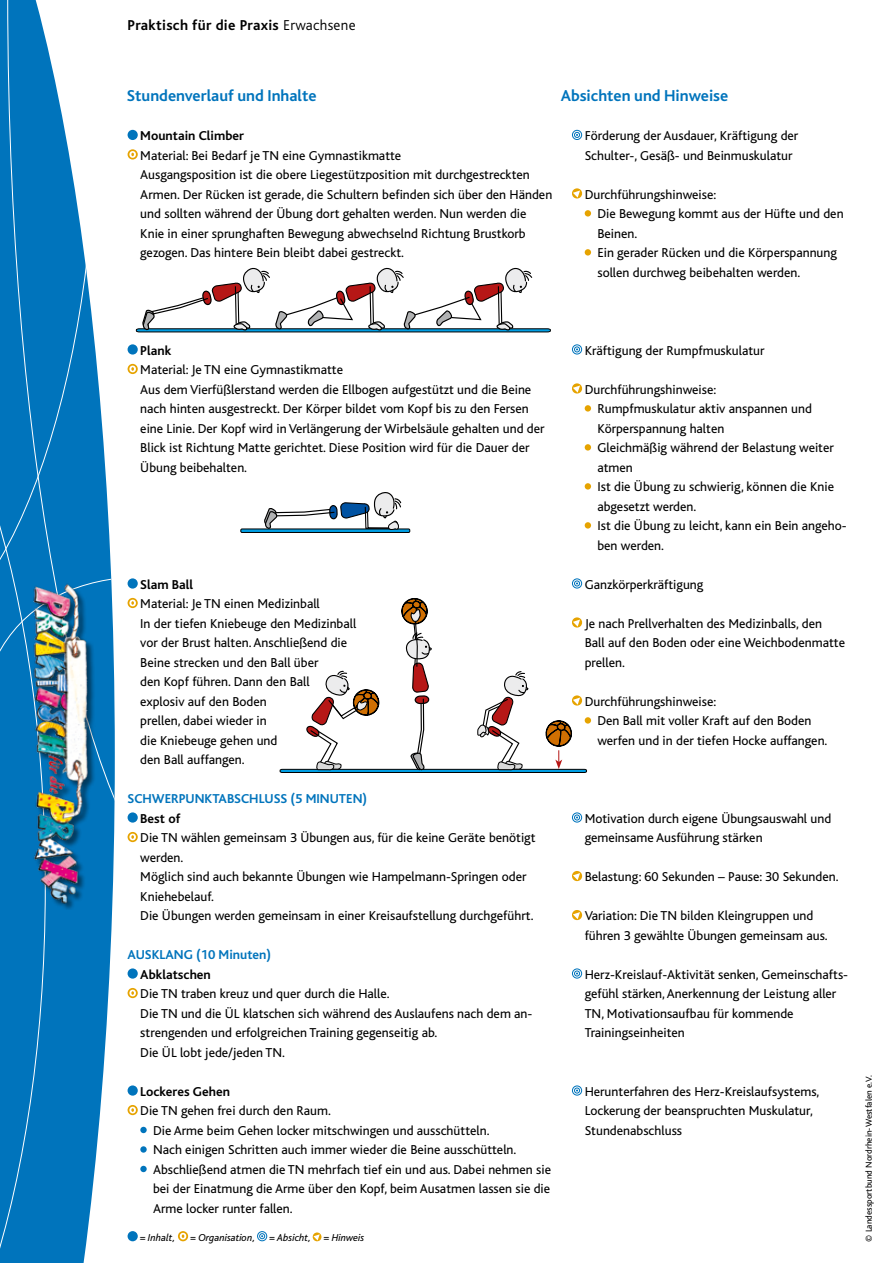
<style>
.page{position:relative;width:893px;height:1263px;background:#fff}
.page>*{position:absolute;margin:0;border:0;box-sizing:border-box;transform-origin:0 0}
.t1{font:700 16.5px "Bliss";color:#0074bc}
.t2{font:700 15px "Bliss";letter-spacing:.02em;color:#000}
.t3{font:13.5px/19.5px "Bliss";color:#000}
.t4{font:700 13.5px "Bliss";color:#000}
.t5{font:700 13.5px "Bliss";color:#0074bc}
.t6{font:italic 10.5px "Bliss";color:#000}
.t7{font:9px "Bliss";color:#000}
.s1{font-weight:300}
</style>
<div class="page">
<div style="left:128px;top:130px;width:10px;height:10px;background:#0074bc;border-radius:50%"></div>
<svg style="left:128px;top:149px;width:10px;height:11px"></svg>
<svg style="left:129px;top:151px;width:7px;height:7px"></svg>
<div style="left:128px;top:344px;width:10px;height:11px;background:#0074bc;border-radius:50%"></div>
<svg style="left:128px;top:364px;width:10px;height:10px"></svg>
<svg style="left:129px;top:366px;width:7px;height:6px"></svg>
<div style="left:128px;top:578px;width:10px;height:11px;background:#0074bc;border-radius:50%"></div>
<svg style="left:128px;top:598px;width:10px;height:10px"></svg>
<svg style="left:129px;top:600px;width:7px;height:6px"></svg>
<div style="left:128px;top:812px;width:10px;height:11px;background:#0074bc;border-radius:50%"></div>
<svg style="left:128px;top:832px;width:10px;height:10px"></svg>
<svg style="left:129px;top:834px;width:7px;height:6px"></svg>
<div style="left:128px;top:968px;width:10px;height:11px;background:#0074bc;border-radius:50%"></div>
<svg style="left:128px;top:988px;width:10px;height:10px"></svg>
<svg style="left:129px;top:990px;width:7px;height:6px"></svg>
<div style="left:128px;top:1085px;width:10px;height:11px;background:#0074bc;border-radius:50%"></div>
<svg style="left:128px;top:1105px;width:10px;height:10px"></svg>
<svg style="left:129px;top:1107px;width:7px;height:6px"></svg>
<div style="left:140px;top:1127px;width:7px;height:6px;background:#0074bc;border-radius:50%"></div>
<svg style="left:140px;top:1146px;width:7px;height:7px"></svg>
<div style="left:140px;top:1166px;width:7px;height:6px;background:#0074bc;border-radius:50%"></div>
<svg style="left:572px;top:130px;width:10px;height:10px"></svg>
<svg style="left:572px;top:188px;width:11px;height:11px"></svg>
<div style="left:585px;top:210px;width:6px;height:7px;background:#e6a300;border-radius:50%"></div>
<div style="left:585px;top:249px;width:6px;height:7px;background:#e6a300;border-radius:50%"></div>
<svg style="left:572px;top:344px;width:10px;height:11px"></svg>
<svg style="left:572px;top:383px;width:11px;height:11px"></svg>
<div style="left:585px;top:405px;width:6px;height:7px;background:#e6a300;border-radius:50%"></div>
<div style="left:585px;top:444px;width:6px;height:7px;background:#e6a300;border-radius:50%"></div>
<div style="left:585px;top:483px;width:6px;height:7px;background:#e6a300;border-radius:50%"></div>
<div style="left:585px;top:522px;width:6px;height:7px;background:#e6a300;border-radius:50%"></div>
<svg style="left:572px;top:578px;width:10px;height:11px"></svg>
<div style="left:585px;top:717px;width:6px;height:7px;background:#e6a300;border-radius:50%"></div>
<svg style="left:572px;top:812px;width:10px;height:11px"></svg>
<svg style="left:572px;top:871px;width:11px;height:11px"></svg>
<svg style="left:572px;top:910px;width:11px;height:11px"></svg>
<svg style="left:572px;top:968px;width:10px;height:11px"></svg>
<svg style="left:572px;top:1085px;width:10px;height:11px"></svg>
<svg style="left:0;top:0;width:90px;height:301px"></svg>
<svg style="left:0;top:301px;width:115px;height:962px;background:#1e84c3"></svg>
<div style="left:35px;top:585px;width:61px;height:324px;background:#000;opacity:.5"></div>
<img style="left:26px;top:574px;width:62px;height:335px">
<div style="left:128px;top:1231px;width:10px;height:10px;background:#0074bc;border-radius:50%"></div>
<svg style="left:178px;top:1231px;width:10px;height:10px"></svg>
<svg style="left:180px;top:1233px;width:6px;height:6px"></svg>
<svg style="left:257px;top:1231px;width:10px;height:10px"></svg>
<svg style="left:312px;top:1232px;width:10px;height:10px"></svg>
<svg style="left:136px;top:267px;width:415px;height:65px"></svg>
<svg style="left:279px;top:598px;width:308px;height:175px"></svg>
<div style="left:240px;top:529px;width:170px;height:4px;border:1px solid #000"></div>
<svg style="left:264px;top:492px;width:138px;height:41px"></svg>
<p class="t2" style="left:128px;top:18px;width:230px">Praktisch für die Praxis <span class="s1">Erwachsene</span></p>
<p class="t1" style="left:127px;top:87px;width:191px">Stundenverlauf und Inhalte</p>
<p class="t1" style="left:561px;top:87px;width:169px">Absichten und Hinweise</p>
<p class="t4" style="left:140px;top:129px;width:105px">Mountain Climber</p>
<p class="t3" style="left:140px;top:146px;width:413px">Material: Bei Bedarf je TN eine Gymnastikmatte<br>Ausgangsposition ist die obere Liegestützposition mit durchgestreckten Armen. Der Rücken ist gerade, die Schultern befinden sich über den Händen und sollten während der Übung dort gehalten werden. Nun werden die Knie in einer sprunghaften Bewegung abwechselnd Richtung Brustkorb gezogen. Das hintere Bein bleibt dabei gestreckt.</p>
<p class="t3" style="left:585px;top:126px;width:215px">Förderung der Ausdauer, Kräftigung der<br>Schulter-, Gesäß- und Beinmuskulatur</p>
<p class="t3" style="left:597px;top:185px;width:248px;text-indent:-13px">Durchführungshinweise:<br>Die Bewegung kommt aus der Hüfte und den<br>Beinen.<br>Ein gerader Rücken und die Körperspannung sollen durchweg beibehalten werden.</p>
<p class="t4" style="left:140px;top:343px;width:32px">Plank</p>
<p class="t3" style="left:140px;top:360px;width:406px">Material: Je TN eine Gymnastikmatte<br>Aus dem Vierfüßlerstand werden die Ellbogen aufgestützt und die Beine nach hinten ausgestreckt. Der Körper bildet vom Kopf bis zu den Fersen eine Linie. Der Kopf wird in Verlängerung der Wirbelsäule gehalten und der Blick ist Richtung Matte gerichtet. Diese Position wird für die Dauer der Übung beibehalten.</p>
<p class="t4" style="left:140px;top:577px;width:54px">Slam Ball</p>
<p class="t3" style="left:140px;top:594px;width:217px">Material: Je TN einen Medizinball<br>In der tiefen Kniebeuge den Medizinball vor der Brust halten. Anschließend die<br>Beine strecken und den Ball über<br>den Kopf führen. Dann den Ball explosiv auf den Boden<br>prellen, dabei wieder in<br>die Kniebeuge gehen und<br>den Ball auffangen.</p>
<p class="t5" style="left:128px;top:792px;width:241px">SCHWERPUNKTABSCHLUSS (5 MINUTEN)</p>
<p class="t4" style="left:140px;top:811px;width:42px">Best of</p>
<p class="t3" style="left:140px;top:828px;width:397px">Die TN wählen gemeinsam 3 Übungen aus, für die keine Geräte benötigt werden.<br>Möglich sind auch bekannte Übungen wie Hampelmann-Springen oder Kniehebelauf.<br>Die Übungen werden gemeinsam in einer Kreisaufstellung durchgeführt.</p>
<p class="t5" style="left:128px;top:948px;width:145px">AUSKLANG (10 Minuten)</p>
<p class="t4" style="left:140px;top:967px;width:72px">Abklatschen</p>
<p class="t3" style="left:140px;top:984px;width:394px">Die TN traben kreuz und quer durch die Halle.<br>Die TN und die ÜL klatschen sich während des Auslaufens nach dem an&shy;strengenden und erfolgreichen Training gegenseitig ab.<br>Die ÜL lobt jede/jeden TN.</p>
<p class="t4" style="left:140px;top:1084px;width:91px">Lockeres Gehen</p>
<p class="t3" style="left:153px;top:1101px;width:400px;text-indent:-13px">Die TN gehen frei durch den Raum.<br>Die Arme beim Gehen locker mitschwingen und ausschütteln.<br>Nach einigen Schritten auch immer wieder die Beine ausschütteln.<br>Abschließend atmen die TN mehrfach tief ein und aus. Dabei nehmen sie bei der Einatmung die Arme über den Kopf, beim Ausatmen lassen sie die Arme locker runter fallen.</p>
<p class="t6" style="left:140px;top:1232px;width:37px">= Inhalt,</p>
<p class="t6" style="left:190px;top:1232px;width:67px">= Organisation,</p>
<p class="t6" style="left:269px;top:1232px;width:96px">= Absicht, = Hinweis</p>
<p class="t3" style="left:585px;top:341px;width:181px">Kräftigung der Rumpfmuskulatur</p>
<p class="t3" style="left:597px;top:380px;width:251px;text-indent:-13px">Durchführungshinweise:<br>Rumpfmuskulatur aktiv anspannen und<br>Körperspannung halten<br>Gleichmäßig während der Belastung weiter atmen<br>Ist die Übung zu schwierig, können die Knie abgesetzt werden.<br>Ist die Übung zu leicht, kann ein Bein angeho&shy;ben werden.</p>
<p class="t3" style="left:585px;top:575px;width:120px">Ganzkörperkräftigung</p>
<p class="t3" style="left:585px;top:614px;width:262px">Je nach Prellverhalten des Medizinballs, den<br>Ball auf den Boden oder eine Weichbodenmatte prellen.</p>
<p class="t3" style="left:597px;top:692px;width:231px;text-indent:-13px">Durchführungshinweise:<br>Den Ball mit voller Kraft auf den Boden werfen und in der tiefen Hocke auffangen.</p>
<p class="t3" style="left:585px;top:809px;width:248px">Motivation durch eigene Übungsauswahl und gemeinsame Ausführung stärken</p>
<p class="t3" style="left:585px;top:867px;width:255px">Belastung: 60 Sekunden – Pause: 30 Sekunden.</p>
<p class="t3" style="left:585px;top:906px;width:245px">Variation: Die TN bilden Kleingruppen und führen 3 gewählte Übungen gemeinsam aus.</p>
<p class="t3" style="left:585px;top:965px;width:265px">Herz-Kreislauf-Aktivität senken, Gemeinschafts&shy;gefühl stärken, Anerkennung der Leistung aller TN, Motivationsaufbau für kommende Trainingseinheiten</p>
<p class="t3" style="left:585px;top:1082px;width:236px">Herunterfahren des Herz-Kreislaufsystems,<br>Lockerung der beanspruchten Muskulatur,<br>Stundenabschluss</p>
<p class="t7" style="left:864px;top:1242px;width:168px;rotate:-90deg">© Landessportbund Nordrhein-Westfalen e.V.</p>
</div>
